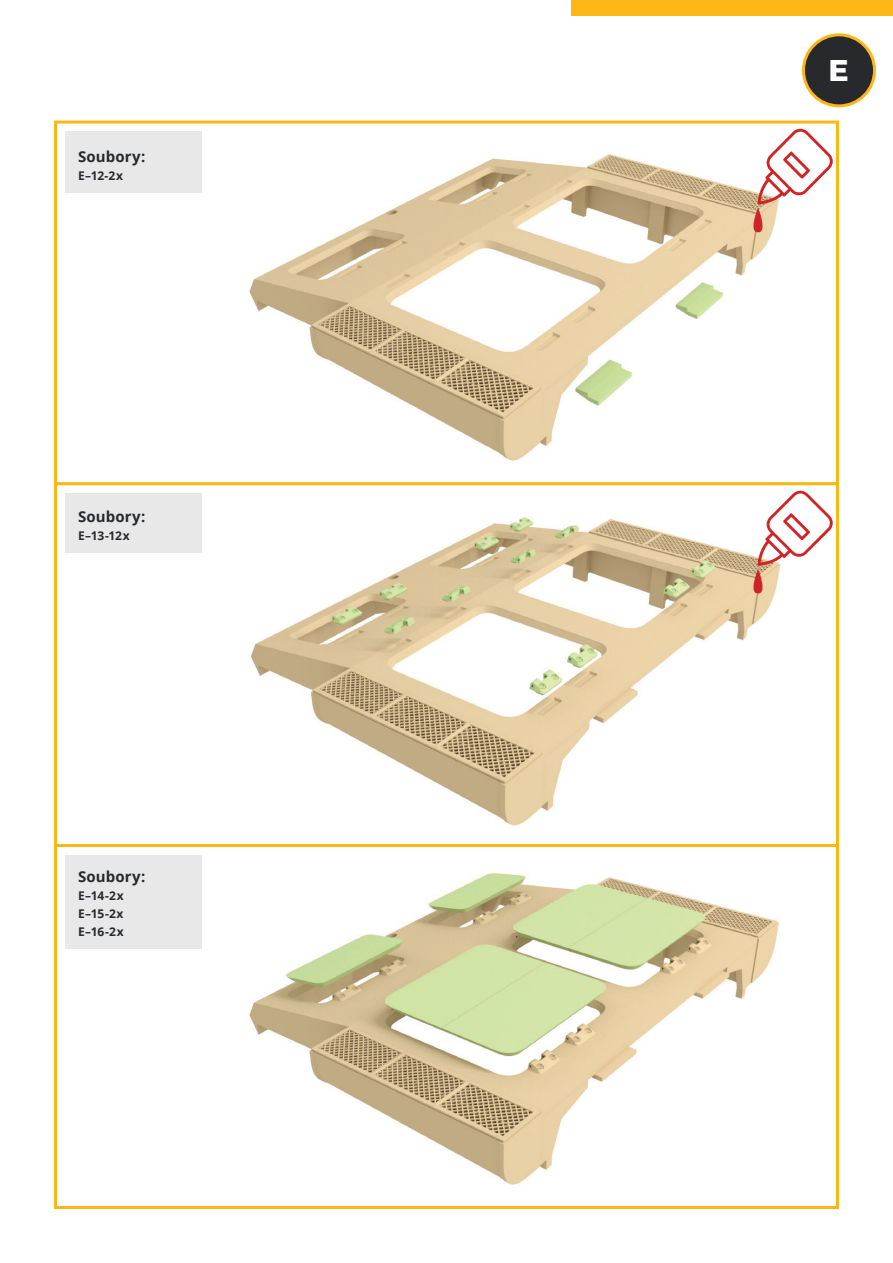
<style>
.page{position:relative;width:893px;height:1263px;background:#fff}
.page>*{position:absolute;margin:0;border:0;box-sizing:border-box;transform-origin:0 0}
.t1{font:800 30px "Montserrat";color:#fff}
.t2{font:700 15px "Open Sans";letter-spacing:.01em;color:#27292d}
.t3{font:700 12px/18px "Open Sans";color:#27292d;text-align:justify}
</style>
<div class="page">
<img style="left:65px;top:131px;width:714px;height:1054px">
<div style="left:54px;top:121px;width:785px;height:364px;border:3px solid #fcb615"></div>
<div style="left:54px;top:482px;width:785px;height:365px;border:3px solid #fcb615"></div>
<div style="left:54px;top:844px;width:785px;height:365px;border:3px solid #fcb615"></div>
<div style="left:803px;top:35px;width:71px;height:71px;background:#27292d;border-radius:50%"></div>
<div style="left:802px;top:33px;width:74px;height:74px;border:3px solid #fcb615;border-radius:50%"></div>
<div style="left:65px;top:132px;width:137px;height:61px;background:#e8e8e8"></div>
<div style="left:65px;top:493px;width:137px;height:60px;background:#e8e8e8"></div>
<div style="left:65px;top:855px;width:137px;height:94px;background:#e8e8e8"></div>
<img style="left:711px;top:121px;width:128px;height:127px">
<img style="left:711px;top:482px;width:128px;height:128px">
<div style="left:572px;top:0;width:321px;height:16px;background:#fcb615"></div>
<p class="t2" style="left:78px;top:146px;width:69px">Soubory:</p>
<p class="t3" style="left:78px;top:166px;width:46px">E–12-2x</p>
<p class="t2" style="left:78px;top:506px;width:69px">Soubory:</p>
<p class="t3" style="left:78px;top:526px;width:53px">E–13-12x</p>
<p class="t2" style="left:78px;top:866px;width:69px">Soubory:</p>
<p class="t3" style="left:78px;top:886px;width:47px">E–14-2x E–15-2x E–16-2x</p>
<h1 class="t1" style="left:829px;top:48px;width:22px">E</h1>
</div>
